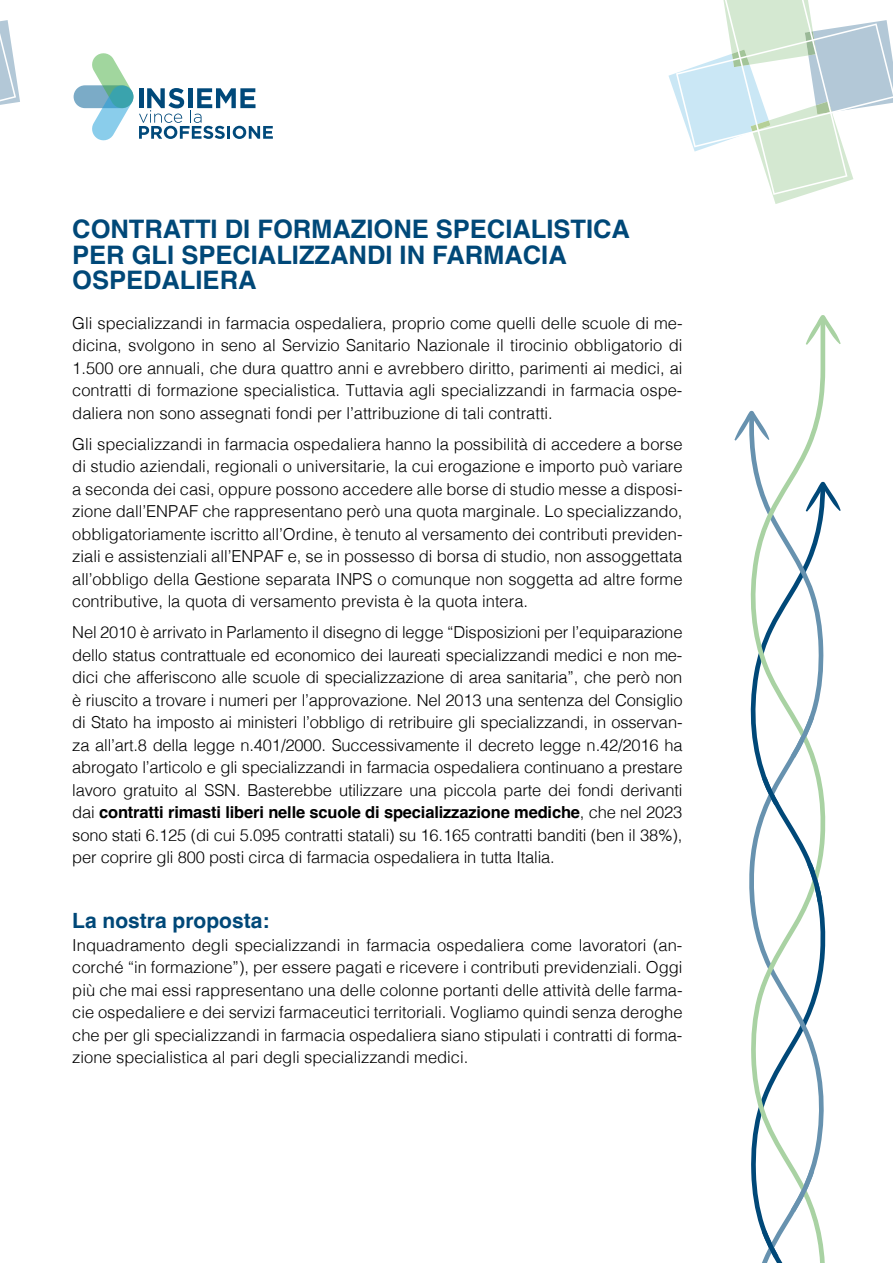
<style>
.page{position:relative;width:893px;height:1263px;background:#fff}
.page>*{position:absolute;margin:0;border:0;box-sizing:border-box;transform-origin:0 0}
.t1{font:700 25.5px/25.5px "Helvetica";color:#004878}
.t2{font:700 21px "Helvetica";color:#004878}
.t3{font:300 16.5px/22.5px "Helvetica";color:#000;text-align:justify}
.s1{font-weight:700}
</style>
<div class="page">
<svg style="left:734px;top:416px;width:13px;height:25px"></svg>
<svg style="left:827px;top:486px;width:14px;height:25px"></svg>
<svg style="left:820px;top:315px;width:21px;height:29px"></svg>
<svg style="left:747px;top:317px;width:80px;height:946px"></svg>
<svg style="left:791px;top:716px;width:23px;height:42px"></svg>
<svg style="left:791px;top:1170px;width:23px;height:42px"></svg>
<svg style="left:807px;top:863px;width:15px;height:39px"></svg>
<svg style="left:762px;top:1230px;width:16px;height:28px"></svg>
<svg style="left:762px;top:777px;width:16px;height:28px"></svg>
<svg style="left:139px;top:88px;width:134px;height:51px"></svg>
<div style="left:74px;top:85px;width:59px;height:23px;background:#7babc7;border-radius:11px"></div>
<svg style="left:92px;top:53px;width:41px;height:87px"></svg>
<svg style="left:0;top:20px;width:20px;height:85px"></svg>
<svg style="left:668px;top:0;width:225px;height:204px"></svg>
<h1 class="t1" style="left:72px;top:219px;width:559px">CONTRATTI DI FORMAZIONE SPECIALISTICA<br>PER GLI SPECIALIZZANDI IN FARMACIA<br>OSPEDALIERA</h1>
<p class="t3" style="left:72px;top:310px;width:612px">Gli specializzandi in farmacia ospedaliera, proprio come quelli delle scuole di me&shy;dicina, svolgono in seno al Servizio Sanitario Nazionale il tirocinio obbligatorio di 1.500 ore annuali, che dura quattro anni e avrebbero diritto, parimenti ai medici, ai contratti di formazione specialistica. Tuttavia agli specializzandi in farmacia ospe&shy;daliera non sono assegnati fondi per l’attribuzione di tali contratti.</p>
<p class="t3" style="left:72px;top:431px;width:612px">Gli specializzandi in farmacia ospedaliera hanno la possibilità di accedere a borse di studio aziendali, regionali o universitarie, la cui erogazione e importo può variare a seconda dei casi, oppure possono accedere alle borse di studio messe a disposi&shy;zione dall’ENPAF che rappresentano però una quota marginale. Lo specializzando, obbligatoriamente iscritto all’Ordine, è tenuto al versamento dei contributi previden&shy;ziali e assistenziali all’ENPAF e, se in possesso di borsa di studio, non assoggettata all’obbligo della Gestione separata INPS o comunque non soggetta ad altre forme contributive, la quota di versamento prevista è la quota intera.</p>
<p class="t3" style="left:72px;top:620px;width:612px">Nel 2010 è arrivato in Parlamento il disegno di legge “Disposizioni per l’equiparazione dello status contrattuale ed economico dei laureati specializzandi medici e non me&shy;dici che afferiscono alle scuole di specializzazione di area sanitaria”, che però non è riuscito a trovare i numeri per l’approvazione. Nel 2013 una sentenza del Consiglio di Stato ha imposto ai ministeri l’obbligo di retribuire gli specializzandi, in osservan&shy;za all’art.8 della legge n.401/2000. Successivamente il decreto legge n.42/2016 ha abrogato l’articolo e gli specializzandi in farmacia ospedaliera continuano a prestare lavoro gratuito al SSN. Basterebbe utilizzare una piccola parte dei fondi derivanti dai <span class="s1">contratti rimasti liberi nelle scuole di specializzazione mediche</span>, che nel 2023 sono stati 6.125 (di cui 5.095 contratti statali) su 16.165 contratti banditi (ben il 38%), per coprire gli 800 posti circa di farmacia ospedaliera in tutta Italia.</p>
<p class="t2" style="left:72px;top:908px;width:199px">La nostra proposta:</p>
<p class="t3" style="left:72px;top:932px;width:612px">Inquadramento degli specializzandi in farmacia ospedaliera come lavoratori (an&shy;corché “in formazione”), per essere pagati e ricevere i contributi previdenziali. Oggi più che mai essi rappresentano una delle colonne portanti delle attività delle farma&shy;cie ospedaliere e dei servizi farmaceutici territoriali. Vogliamo quindi senza deroghe che per gli specializzandi in farmacia ospedaliera siano stipulati i contratti di forma&shy;zione specialistica al pari degli specializzandi medici.</p>
</div>
